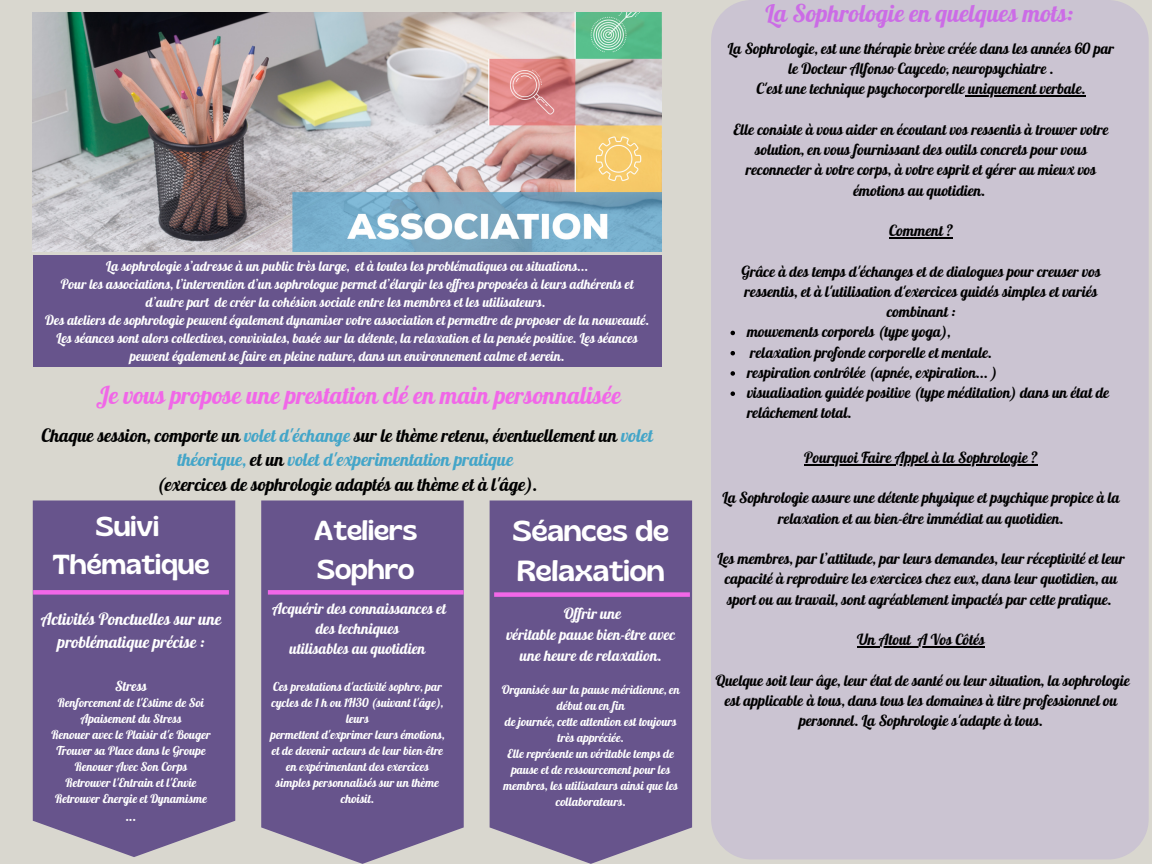
<style>
.page{position:relative;width:1152px;height:864px;background:#d9d7cf}
.page>*{position:absolute;margin:0;border:0;box-sizing:border-box;transform-origin:0 0}
.t1{font:28.95px/39.3px "Gliker";color:#fff}
.t2{font:27.45px/38.2px "Gliker";color:#fff}
.t3{font:24px "Lobster";color:#f167e8}
.t4{font:24px "Lobster";color:#cb6ce6}
.t5{font:18px/24.8px "Lobster";color:#000;text-align:center}
.t6{font:16.5px/23px "Lobster";color:#fff;text-align:center}
.t7{font:15px/20.2px "Lobster";color:#000;text-align:center}
.t8{font:15px/20px "Lobster";color:#fff;text-align:center}
.t9{font:13.5px/18px "Lobster";color:#fff;text-align:center}
.t10{font:12px/16px "Lobster";color:#fff;text-align:center}
.s1{color:#44a5c8}
</style>
<div class="page">
<img style="left:33px;top:13px;width:629px;height:238px">
<div style="left:33px;top:255px;width:629px;height:112px;background:#67548c"></div>
<div style="left:33px;top:500px;width:202px;height:357px;background:#67548c"></div>
<div style="left:261px;top:500px;width:203px;height:364px;background:#67548c"></div>
<div style="left:490px;top:500px;width:202px;height:364px;background:#67548c"></div>
<div style="left:711px;top:0;width:438px;height:859px;background:#cbc4d2;border-radius:41px"></div>
<svg style="left:731px;top:331px;width:4px;height:4px"></svg>
<svg style="left:731px;top:351px;width:4px;height:4px"></svg>
<svg style="left:731px;top:371px;width:4px;height:5px"></svg>
<svg style="left:731px;top:391px;width:4px;height:5px"></svg>
<hr style="left:965px;top:96px;width:121px;height:1px;background:#000">
<hr style="left:889px;top:237px;width:64px;height:1px;background:#000">
<hr style="left:804px;top:464px;width:234px;height:1px;background:#000">
<hr style="left:857px;top:646px;width:54px;height:1px;background:#000">
<hr style="left:917px;top:646px;width:68px;height:1px;background:#000">
<div style="left:33px;top:590px;width:196px;height:5px;background:#f167e8"></div>
<div style="left:268px;top:590px;width:196px;height:5px;background:#f167e8"></div>
<div style="left:494px;top:592px;width:196px;height:5px;background:#f167e8"></div>
<p class="t9" style="left:45px;top:257px;width:605px">La sophrologie s’adresse à un public très large, et à toutes les problématiques ou situations...<br>Pour les associations, l’intervention d’un sophrologue permet d’élargir les of res proposées à leurs adhérents et d’autre part de créer la cohésion sociale entre les membres et les utilisateurs.<br>Des ateliers de sophrologie peuvent également dynamiser votre association et permettre de proposer de la nouveauté.<br>Les séances sont alors collectives, conviviales, basée sur la détente, la relaxation et la pensée positive. Les séances peuvent également se faire en pleine nature, dans un environnement calme et serein.</p>
<h3 class="t3" style="left:96px;top:380px;width:526px">Je vous propose une prestation clé en main personnalisée</h3>
<p class="t5" style="left:42px;top:422px;width:613px">Chaque session, comporte un <span class="s1">volet d'échange</span> sur le thème retenu, éventuellement un <span class="s1">volet théorique,</span> et un <span class="s1">volet d'experimentation pratique<br></span>(exercices de sophrologie adaptés au thème et à l'âge).</p>
<h2 class="t2" style="left:314px;top:511px;width:104px">Ateliers<br>Sophro</h2>
<h1 class="t1" style="left:513px;top:511px;width:158px">Séances de<br>Relaxation</h1>
<p class="t6" style="left:41px;top:607px;width:182px">Activités Ponctuelles sur une problématique précise :</p>
<p class="t9" style="left:115px;top:677px;width:33px">Stress</p>
<p class="t10" style="left:52px;top:694px;width:161px">Renforcement de l'Estime de Soi<br>Apaisement du Stress<br>Renouer avec le Plaisir d'e Bouger<br>Trouver sa Place dans le Groupe<br>Renouer Avec Son Corps<br>Retrouver l'Entrain et l'Envie<br>Retrouver Energie et Dynamisme</p>
<p class="t9" style="left:126px;top:807px;width:12px">...</p>
<h2 class="t2" style="left:53px;top:507px;width:158px;text-align:center">Suivi<br>Thématique</h2>
<p class="t8" style="left:272px;top:598px;width:175px">Acquérir des connaissances et des techniques<br>utilisables au quotidien</p>
<p class="t10" style="left:270px;top:678px;width:176px">Ces prestations d'activité sophro, par cycles de 1 h ou 1H30 (suivant l'âge), leurs<br>permettent d'exprimer leurs émotions, et de devenir acteurs de leur bien-être en expérimentant des exercices simples personnalisés sur un thème choisit.</p>
<p class="t8" style="left:506px;top:603px;width:170px;line-height:21px">Of rir une<br>véritable pause bien-être avec une heure de relaxation.</p>
<p class="t10" style="left:502px;top:682px;width:180px">Organisée sur la pause méridienne, en début ou en fin<br>de journée, cette attention est toujours très appréciée.<br>Elle représente un véritable temps de pause et de ressourcement pour les membres, les utilisateurs ainsi que les collaborateurs.</p>
<h3 class="t4" style="left:765px;top:-2px;width:309px">La Sophrologie en quelques mots:</h3>
<p class="t7" style="left:728px;top:38px;width:388px">La Sophrologie, est une thérapie brève créée dans les années 60 par le Docteur Alfonso Caycedo, neuropsychiatre .<br>C'est une technique psychocorporelle uniquement verbale.</p>
<p class="t7" style="left:734px;top:119px;width:377px">Elle consiste à vous aider en écoutant vos ressentis à trouver votre solution, en vous fournissant des outils concrets pour vous reconnecter à votre corps, à votre esprit et gérer au mieux vos émotions au quotidien.</p>
<p class="t7" style="left:889px;top:220px;width:65px">Comment ?</p>
<p class="t7" style="left:741px;top:261px;width:361px">Grâce à des temps d'échanges et de dialogues pour creuser vos ressentis, et à l'utilisation d'exercices guidés simples et variés combinant :</p>
<p class="t7" style="left:747px;top:322px;width:364px;text-align:left">mouvements corporels (type yoga),<br>relaxation profonde corporelle et mentale.<br>respiration contrôlée (apnée, expiration... )<br>visualisation guidée positive (type méditation) dans un état de relâchement total.</p>
<p class="t7" style="left:804px;top:447px;width:235px">Pourquoi Faire Appel à la Sophrologie ?</p>
<p class="t7" style="left:722px;top:488px;width:399px">La Sophrologie assure une détente physique et psychique propice à la relaxation et au bien-être immédiat au quotidien.</p>
<p class="t7" style="left:717px;top:548px;width:409px">Les membres, par l’attitude, par leurs demandes, leur réceptivité et leur capacité à reproduire les exercices chez eux, dans leur quotidien, au sport ou au travail, sont agréablement impactés par cette pratique.</p>
<p class="t7" style="left:857px;top:629px;width:129px">Un Atout A Vos Côtés</p>
<p class="t7" style="left:715px;top:670px;width:416px">Quelque soit leur âge, leur état de santé ou leur situation, la sophrologie est applicable à tous, dans tous les domaines à titre professionnel ou personnel. La Sophrologie s'adapte à tous.</p>
</div>
